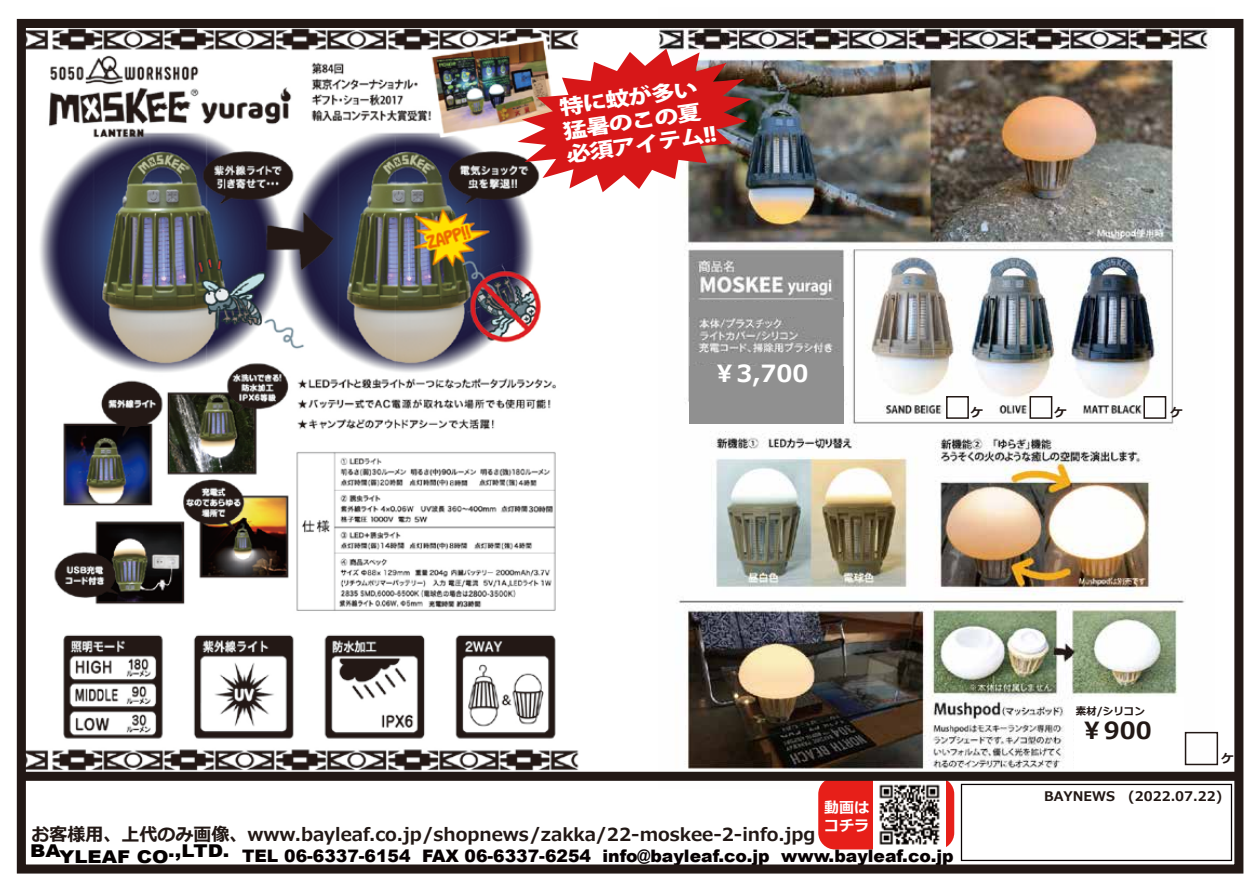
<style>
.page{position:relative;width:1260px;height:893px;background:#fff}
.page>*{position:absolute;margin:0;border:0;box-sizing:border-box;transform-origin:0 0}
.t1{font:700 23.7px "Meiryo";color:#fff}
.t2{font:700 23.7px "Meiryo";color:#221815}
.t3{font:800 20.1px/24px "Koz Go Pro";color:#fff;scale:1.21 1}
.t4{font:700 18px "Meiryo";color:#221815}
.t5{font:900 17.7px "Arial";color:#040000;scale:1.12 1}
.t6{font:900 17.25px "Arial";color:#070102}
.t7{font:700 15px/18px "Meiryo";color:#fff}
.t8{font:700 13.2px "Meiryo";color:#221815}
.t9{font:700 12.3px "Meiryo";color:#221815}
.t10{font:700 10.5px "Meiryo";color:#221815}
.s1{font-size:17.7px;color:#040000}
</style>
<div class="page">
<img style="left:659px;top:18px;width:556px;height:770px">
<div style="left:818px;top:777px;width:136px;height:72px;background:#e71f19;border-radius:17px"></div>
<img style="left:873px;top:780px;width:72px;height:69px">
<img style="left:21px;top:18px;width:564px;height:763px">
<div style="left:17px;top:19px;width:1226px;height:854px;border:9px solid #221815"></div>
<div style="left:21px;top:771px;width:1218px;height:9px;background:#221815"></div>
<div style="left:961px;top:783px;width:271px;height:78px;border:1px solid #070102"></div>
<div style="left:1074px;top:697px;width:109px;height:73px;background:#fff"></div>
<div style="left:1185px;top:731px;width:33px;height:34px;border:2px solid #221815"></div>
<div style="left:946px;top:396px;width:23px;height:23px;border:2px solid #221815"></div>
<div style="left:1030px;top:396px;width:22px;height:23px;border:2px solid #221815"></div>
<div style="left:1143px;top:396px;width:23px;height:23px;border:2px solid #221815"></div>
<div style="left:689px;top:366px;width:154px;height:57px;background:#909090"></div>
<div style="left:689px;top:302px;width:154px;height:15px;background:#909090"></div>
<img style="left:517px;top:49px;width:235px;height:143px">
<p class="t3" style="left:558px;top:97px;width:127px;rotate:-8deg">特に蚊が多い猛暑のこの夏必須アイテム!!</p>
<h1 class="t1" style="left:713px;top:356px;width:97px">￥3,700</h1>
<p class="t9" style="left:971px;top:403px;width:14px">ケ</p>
<p class="t9" style="left:1055px;top:403px;width:14px">ケ</p>
<p class="t9" style="left:1170px;top:403px;width:14px">ケ</p>
<p class="t7" style="left:824px;top:799px;width:47px">動画はコチラ</p>
<p class="t4" style="left:31px;top:821px;width:786px">お客様用、上代のみ画像、www.bayleaf.co.jp/shopnews/zakka/22-moskee-2-info.jpg</p>
<p class="t5" style="left:30px;top:837px;width:29px">BA</p>
<p class="t6" style="left:59px;top:843px;width:896px"><span class="s1">YLEAF CO</span><sup>.,LTD.</sup> TEL 06-6337-6154 FAX 06-6337-6254 info@bayleaf.co.jp www.bayleaf.co.jp</p>
<p class="t10" style="left:1076px;top:704px;width:71px">素材/シリコン</p>
<h1 class="t2" style="left:1080px;top:714px;width:73px">￥900</h1>
<p class="t9" style="left:1222px;top:749px;width:14px">ケ</p>
<p class="t8" style="left:1044px;top:786px;width:180px">BAYNEWS　(2022.07.22)</p>
</div>
